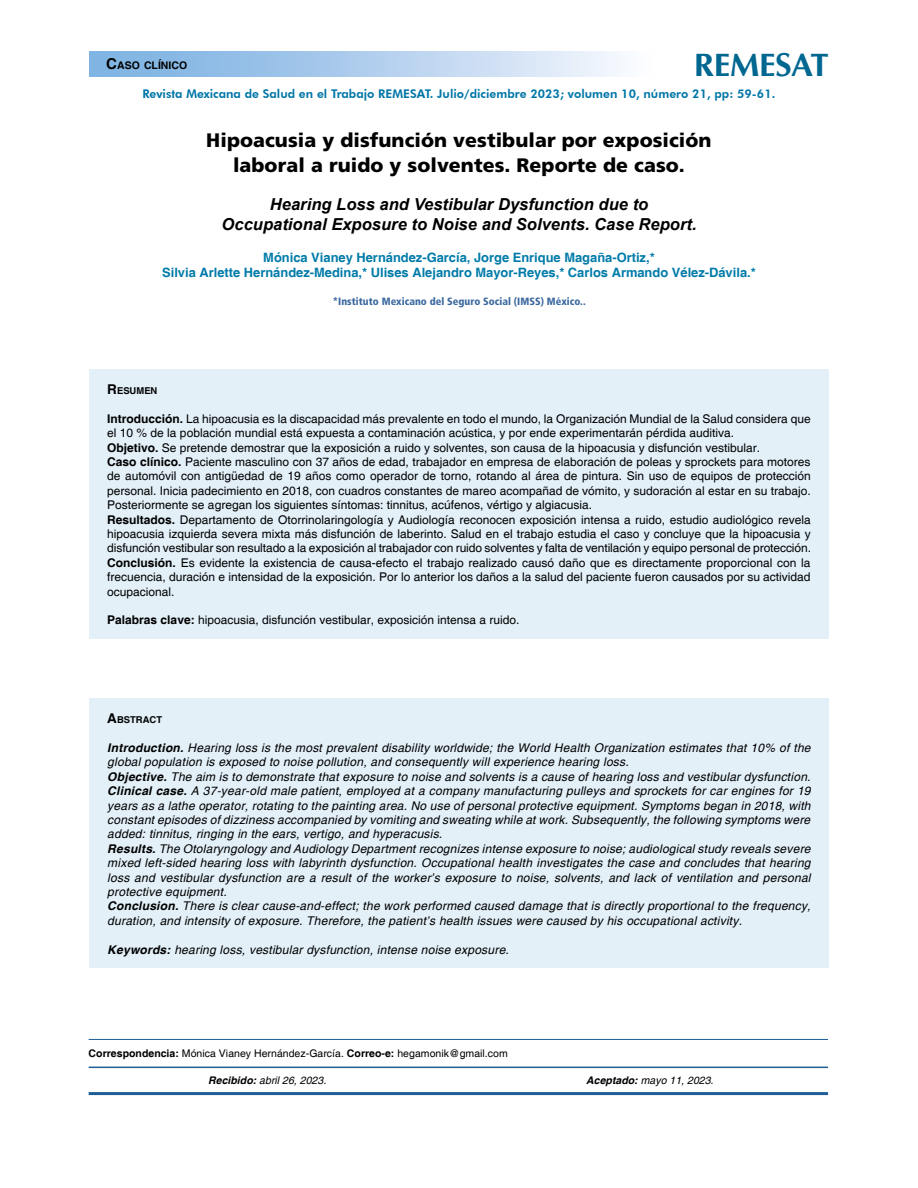
<style>
.page{position:relative;width:918px;height:1188px;background:#fff}
.page>*{position:absolute;margin:0;border:0;box-sizing:border-box;transform-origin:0 0}
.t1{font:700 33px "Ottawa";letter-spacing:-.015em;color:#006791}
.t2{font:900 19.5px/25.2px "Frutiger";letter-spacing:.005em;color:#000;text-align:center}
.t3{font:italic 700 16.5px/19.8px "Arial";letter-spacing:.005em;color:#000;text-align:center}
.t4{font:700 12.9px/15.5px "Helvetica";color:#007ba9;text-align:center}
.t5{font:12px/14.4px "Helvetica";color:#000}
.t6{font:italic 12px/14.4px "Helvetica";letter-spacing:.02em;color:#000}
.t7{font:800 12px "Futura BT";letter-spacing:.005em;color:#0076a7}
.t8{font:10.5px "Helvetica";letter-spacing:.005em;color:#000}
.t9{font:900 condensed 10.5px "Frutiger";letter-spacing:.005em;color:#3c69a0}
.t10{font:italic 10.5px "Helvetica";letter-spacing:.005em;color:#000}
.t11{font:700 10.5px "Helvetica";color:#000}
.t12{font:700 9.45px "Helvetica";color:#000}
.s1{font-size:15px}
.s2{font-size:13.5px}
.s3{font-weight:700}
</style>
<div class="page">
<div style="left:89px;top:51px;width:564px;height:26px;background:linear-gradient(to right,#73ace0,#f7f8fe)"></div>
<div style="left:89px;top:369px;width:740px;height:270px;background:#e3f0f8"></div>
<div style="left:89px;top:698px;width:740px;height:270px;background:#e3f0f8"></div>
<hr style="left:89px;top:1039px;width:739px;height:1px;background:#1f5d96">
<hr style="left:89px;top:1067px;width:739px;height:1px;background:#1f5d96">
<hr style="left:89px;top:1092px;width:739px;height:3px;background:#1f5d96">
<p class="t11" style="left:106px;top:59px;width:81px"><span class="s1">C</span>ASO CLÍNICO</p>
<h1 class="t1" style="left:694px;top:44px;width:136px">REMESAT</h1>
<p class="t7" style="left:142px;top:87px;width:635px">Revista Mexicana de Salud en el Trabajo REMESAT. Julio/diciembre 2023; volumen 10, número 21, pp: 59-61.</p>
<h2 class="t2" style="left:206px;top:128px;width:507px">Hipoacusia y disfunción vestibular por exposición laboral a ruido y solventes. Reporte de caso.</h2>
<h3 class="t3" style="left:222px;top:195px;width:476px">Hearing Loss and Vestibular Dysfunction due to<br>Occupational Exposure to Noise and Solvents. Case Report.</h3>
<p class="t4" style="left:162px;top:250px;width:595px">Mónica Vianey Hernández-García, Jorge Enrique Magaña-Ortiz,*<br>Silvia Arlette Hernández-Medina,* Ulises Alejandro Mayor-Reyes,* Carlos Armando Vélez-Dávila.*</p>
<p class="t9" style="left:333px;top:295px;width:255px">*Instituto Mexicano del Seguro Social (IMSS) México..</p>
<p class="t12" style="left:107px;top:385px;width:52px"><span class="s2">R</span>ESUMEN</p>
<p class="t5" style="left:107px;top:412px;width:705px"><span class="s3">Introducción.</span> La hipoacusia es la discapacidad más prevalente en todo el mundo, la Organización Mundial de la Salud considera que el 10 % de la población mundial está expuesta a contaminación acústica, y por ende experimentarán pérdida auditiva.<br><span class="s3">Objetivo.</span> Se pretende demostrar que la exposición a ruido y solventes, son causa de la hipoacusia y disfunción vestibular.<br><span class="s3">Caso clínico.</span> Paciente masculino con 37 años de edad, trabajador en empresa de elaboración de poleas y sprockets para motores de automóvil con antigüedad de 19 años como operador de torno, rotando al área de pintura. Sin uso de equipos de protección personal. Inicia padecimiento en 2018, con cuadros constantes de mareo acompañad de vómito, y sudoración al estar en su trabajo.<br>Posteriormente se agregan los siguientes síntomas: tinnitus, acúfenos, vértigo y algiacusia.<br><span class="s3">Resultados.</span> Departamento de Otorrinolaringología y Audiología reconocen exposición intensa a ruido, estudio audiológico revela hipoacusia izquierda severa mixta más disfunción de laberinto. Salud en el trabajo estudia el caso y concluye que la hipoacusia y disfunción vestibular son resultado a la exposición al trabajador con ruido solventes y falta de ventilación y equipo personal de protección.<br><span class="s3">Conclusión.</span> Es evidente la existencia de causa-efecto el trabajo realizado causó daño que es directamente proporcional con la frecuencia, duración e intensidad de la exposición. Por lo anterior los daños a la salud del paciente fueron causados por su actividad ocupacional.</p>
<p class="t5" style="left:107px;top:613px;width:414px"><span class="s3">Palabras clave:</span> hipoacusia, disfunción vestibular, exposición intensa a ruido.</p>
<p class="t12" style="left:107px;top:714px;width:31px"><span class="s2">A</span>BSTRA</p>
<p class="t12" style="left:150px;top:714px;width:14px">CT</p>
<p class="t6" style="left:107px;top:741px;width:705px"><span class="s3">Introduction.</span> Hearing loss is the most prevalent disability worldwide; the World Health Organization estimates that 10% of the global population is exposed to noise pollution, and consequently will experience hearing loss.<br><span class="s3">Objective.</span> The aim is to demonstrate that exposure to noise and solvents is a cause of hearing loss and vestibular dysfunction.<br><span class="s3">Clinical case.</span> A 37-year-old male patient, employed at a company manufacturing pulleys and sprockets for car engines for 19 years as a lathe operator, rotating to the painting area. No use of personal protective equipment. Symptoms began in 2018, with constant episodes of dizziness accompanied by vomiting and sweating while at work. Subsequently, the following symptoms were added: tinnitus, ringing in the ears, vertigo, and hyperacusis.<br><span class="s3">Results.</span> The Otolaryngology and Audiology Department recognizes intense exposure to noise; audiological study reveals severe mixed left-sided hearing loss with labyrinth dysfunction. Occupational health investigates the case and concludes that hearing loss and vestibular dysfunction are a result of the worker’s exposure to noise, solvents, and lack of ventilation and personal protective equipment.<br><span class="s3">Conclusion.</span> There is clear cause-and-effect; the work performed caused damage that is directly proportional to the frequency, duration, and intensity of exposure. Therefore, the patient’s health issues were caused by his occupational activity.</p>
<p class="t6" style="left:107px;top:943px;width:403px"><span class="s3">Keywords:</span> hearing loss, vestibular dysfunction, intense noise exposure.</p>
<p class="t8" style="left:89px;top:1047px;width:421px"><span class="s3">Correspondencia:</span> Mónica Vianey Hernández-García. <span class="s3">Correo-e:</span> hegamonik@gmail.com</p>
<p class="t10" style="left:208px;top:1074px;width:120px"><span class="s3">Recibido:</span> abril 26, 2023.</p>
<p class="t10" style="left:586px;top:1074px;width:129px"><span class="s3">Aceptado:</span> mayo 11, 2023.</p>
</div>
